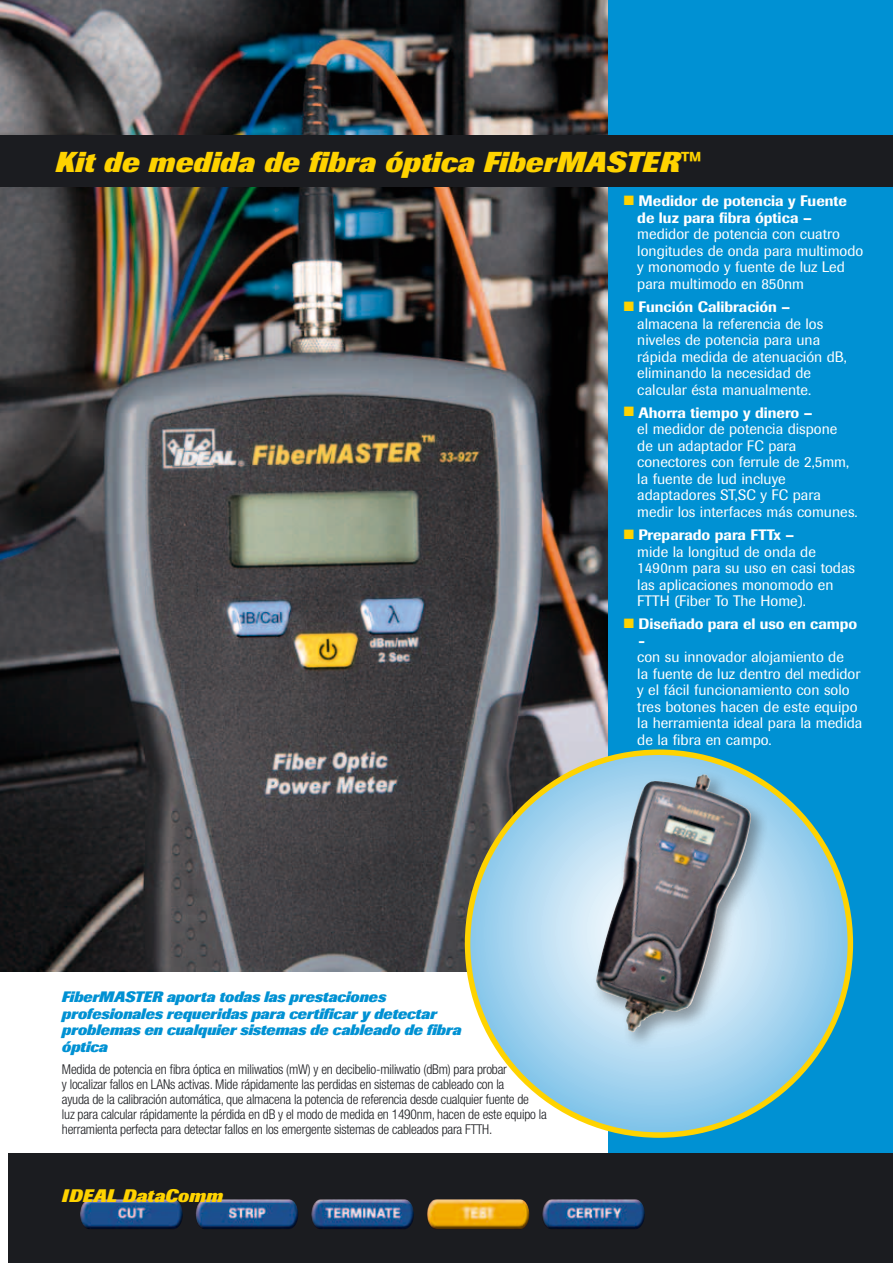
<style>
.page{position:relative;width:893px;height:1263px;background:#fff}
.page>*{position:absolute;margin:0;border:0;box-sizing:border-box;transform-origin:0 0}
.t1{font:italic 800 28.5px "Imago";color:#ffd300}
.t2{font:italic 800 18px "Imago";color:#ffd300}
.t3{font:15px/16.5px "Imago";color:#fff}
.t4{font:italic 800 15px/16.5px "Imago";letter-spacing:-.015em;color:#0091d3}
.t5{font:500 15px/16.5px "Imago";color:#fff}
.t6{font:300 condensed 13.5px/15px "Helvetica Neue LT Std";letter-spacing:-.015em;color:#1b1c20}
.s1{color:#ffd300}
.s2{font-weight:500}
</style>
<div class="page">
<img style="left:0;top:0;width:608px;height:971px">
<div style="left:608px;top:0;width:285px;height:1203px;background:#0091d3"></div>
<div style="left:0;top:135px;width:893px;height:52px;background:#1b1c20"></div>
<div style="left:9px;top:1153px;width:884px;height:110px;background:#1b1c20"></div>
<img style="left:80px;top:1199px;width:565px;height:30px">
<svg style="left:468px;top:752px;width:382px;height:383px;background:#a6d2e3"></svg>
<div style="left:591px;top:769px;width:179px;height:282px;background:#1b1c20;opacity:.41"></div>
<img style="left:595px;top:774px;width:156px;height:258px">
<h1 class="t1" style="left:56px;top:145px;width:645px">Kit de medida de fibra óptica FiberMASTER™</h1>
<p class="t5" style="left:637px;top:193px;width:211px;text-indent:-13px"><span class="s1">■</span> Medidor de potencia y Fuente de luz para fibra óptica –</p>
<p class="t3" style="left:637px;top:226px;width:228px">medidor de potencia con cuatro longitudes de onda para multimodo y monomodo y fuente de luz Led para multimodo en 850nm</p>
<p class="t3" style="left:637px;top:299px;width:211px;text-indent:-13px"><span class="s1">■</span> <span class="s2">Función Calibración – </span>almacena la referencia de los niveles de potencia para una rápida medida de atenuación dB, eliminando la necesidad de calcular ésta manualmente.</p>
<p class="t3" style="left:637px;top:404px;width:222px;text-indent:-13px"><span class="s1">■</span> <span class="s2">Ahorra tiempo y dinero –<br></span>el medidor de potencia dispone<br>de un adaptador FC para conectores con ferrule de 2,5mm, la fuente de lud incluye adaptadores ST,SC y FC para medir los interfaces más comunes.</p>
<p class="t3" style="left:637px;top:527px;width:219px;text-indent:-13px"><span class="s1">■</span> <span class="s2">Preparado para FTTx –<br></span>mide la longitud de onda de<br>1490nm para su uso en casi todas las aplicaciones monomodo en<br>FTTH (Fiber To The Home).</p>
<p class="t5" style="left:638px;top:616px;width:220px;text-indent:-15px"><span class="s1">■</span> Diseñado para el uso en campo -</p>
<p class="t3" style="left:637px;top:649px;width:227px">con su innovador alojamiento de<br>la fuente de luz dentro del medidor y el fácil funcionamiento con solo tres botones hacen de este equipo la herramienta ideal para la medida de la fibra en campo.</p>
<p class="t4" style="left:62px;top:989px;width:401px">FiberMASTER aporta todas las prestaciones profesionales requeridas para certificar y detectar problemas en cualquier sistemas de cableado de fibra óptica</p>
<p class="t6" style="left:62px;top:1061px;width:486px">Medida de potencia en fibra óptica en miliwatios (mW) y en decibelio-miliwatio (dBm) para probar<br>y localizar fallos en LANs activas. Mide rápidamente las perdidas en sistemas de cableado con la<br>ayuda de la calibración automática, que almacena la potencia de referencia desde cualquier fuente de<br>luz para calcular rápidamente la pérdida en dB y el modo de medida en 1490nm, hacen de este equipo la herramienta perfecta para detectar fallos en los emergente sistemas de cableados para FTTH.</p>
<p class="t2" style="left:62px;top:1185px;width:163px">IDEAL DataComm</p>
</div>
